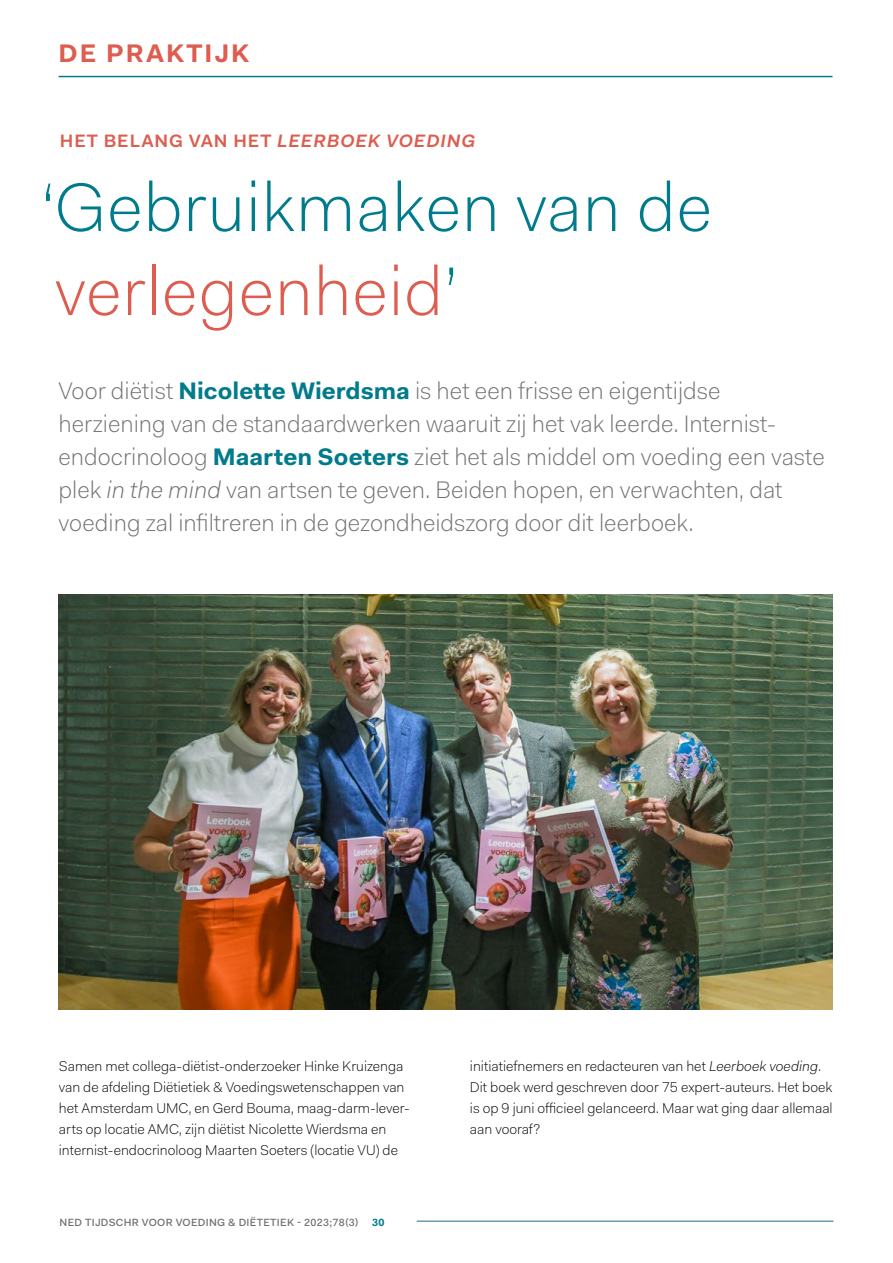
<style>
.page{position:relative;width:893px;height:1263px;background:#fff}
.page>*{position:absolute;margin:0;border:0;box-sizing:border-box;transform-origin:0 0}
.KOP_01_46_56_FAKT{font:300 69px/84px "Fakt Pro";letter-spacing:.01em;color:#007b8b}
.TAB_KOP_BOLD{font:700 25.5px "Fakt Pro";letter-spacing:.08em;color:#dd5d50}
.INTRO_GRIJS_16_22{font:300 24px/33px "Fakt Pro";color:#707172}
.KOPJE_CAPS{font:600 18px "Fakt Pro";letter-spacing:.05em;color:#dd5d50}
.BODY{font:300 14.25px/21px "Fakt Pro";color:#000}
.t1{font:500 10.5px "Fakt Pro";letter-spacing:.03em;color:#707172}
.t2{font:700 10.5px "Fakt Pro";color:#007b8b}
.s1{font-style:italic}
.s2{color:#dd5d50}
.s3{font-weight:700;color:#007b8b}
</style>
<div class="page">
<hr style="left:59px;top:76px;width:773px;height:1px;background:#007b8b">
<img style="left:58px;top:594px;width:775px;height:416px">
<hr style="left:417px;top:1220px;width:416px;height:2px;background:#6a9da9">
<p class="TAB_KOP_BOLD" style="left:59px;top:36px;width:193px">DE PRAKTIJK</p>
<p class="KOPJE_CAPS" style="left:60px;top:129px;width:417px">HET BELANG VAN HET <span class="s1">LEERBOEK VOEDING</span></p>
<p class="KOP_01_46_56_FAKT" style="left:40px;top:165px;width:673px">‘Gebruikmaken van de <span class="s2">verlegenheid</span>’</p>
<p class="INTRO_GRIJS_16_22" style="left:59px;top:374px;width:768px">Voor diëtist <span class="s3">Nicolette Wierdsma</span> is het een frisse en eigentijdse herziening van de standaardwerken waaruit zij het vak leerde. Internist&shy;endocrinoloog <span class="s3">Maarten Soeters</span> ziet het als middel om voeding een vaste plek <span class="s1">in the mind</span> van artsen te geven. Beiden hopen, en verwachten, dat voeding zal infiltreren in de gezondheidszorg door dit leerboek.</p>
<p class="BODY" style="left:59px;top:1056px;width:352px">Samen met collega-diëtist-onderzoeker Hinke Kruizenga van de afdeling Diëtietiek &amp; Voedingswetenschappen van het Amsterdam UMC, en Gerd Bouma, maag-darm-lever&shy;arts op locatie AMC, zijn diëtist Nicolette Wierdsma en internist-endocrinoloog Maarten Soeters (locatie VU) de</p>
<p class="BODY" style="left:470px;top:1056px;width:364px">initiatiefnemers en redacteuren van het <span class="s1">Leerboek voeding</span>.<br>Dit boek werd geschreven door 75 expert-auteurs. Het boek is op 9 juni officieel gelanceerd. Maar wat ging daar allemaal aan vooraf?</p>
<p class="t1" style="left:60px;top:1215px;width:301px">NED TIJDSCHR VOOR VOEDING &amp; DIËTETIEK - 2023;78(3)</p>
<p class="t2" style="left:372px;top:1215px;width:14px">30</p>
</div>
